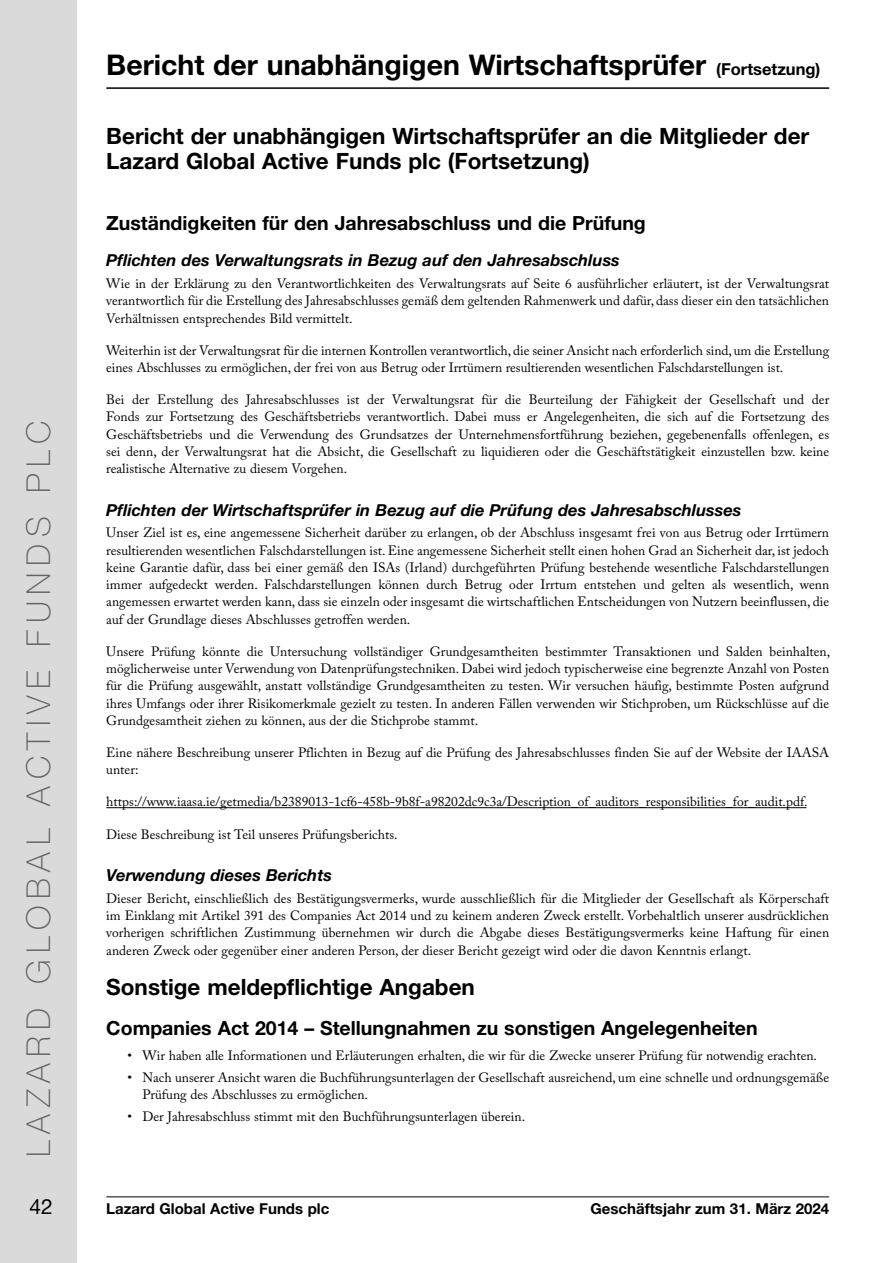
<style>
.page{position:relative;width:893px;height:1263px;background:#fff}
.page>*{position:absolute;margin:0;border:0;box-sizing:border-box;transform-origin:0 0}
.t1{font:100 33px "Helvetica Neue LT Std";letter-spacing:.2em;color:#646363}
.t2{font:700 28.5px "Helvetica Neue LT Std";color:#000}
.t3{font:700 22.5px/25.5px "Helvetica Neue LT Std";color:#000}
.t4{font:21px "Helvetica Neue LT Std";color:#000}
.t5{font:700 19.5px "Helvetica Neue LT Std";color:#000}
.t6{font:italic 700 16.5px "Helvetica Neue LT Std";color:#000}
.t7{font:700 15px "Helvetica Neue LT Std";color:#000}
.t8{font:13.5px/17.2px "Adobe Caslon Pro";color:#000;text-align:justify}
.s1{font-size:16.5px}
</style>
<div class="page">
<div style="left:0;top:0;width:77px;height:1263px;background:#dadada"></div>
<hr style="left:106px;top:1196px;width:723px;height:1px;background:#000">
<hr style="left:106px;top:807px;width:700px;height:1px;background:#000">
<hr style="left:106px;top:87px;width:723px;height:2px;background:#000">
<h2 class="t2" style="left:106px;top:47px;width:716px">Bericht der unabhängigen Wirtschaftsprüfer <span class="s1">(Fortsetzung)</span></h2>
<h1 class="t1" style="left:19px;top:1157px;width:738px;rotate:-90deg">LAZARD GLOBAL ACTIVE FUNDS PLC</h1>
<h3 class="t3" style="left:106px;top:122px;width:705px">Bericht der unabhängigen Wirtschaftsprüfer an die Mitglieder der<br>Lazard Global Active Funds plc (Fortsetzung)</h3>
<h3 class="t5" style="left:106px;top:211px;width:541px">Zuständigkeiten für den Jahresabschluss und die Prüfung</h3>
<p class="t6" style="left:106px;top:250px;width:515px">Pflichten des Verwaltungsrats in Bezug auf den Jahresabschluss</p>
<p class="t8" style="left:106px;top:275px;width:724px">Wie in der Erklärung zu den Verantwortlichkeiten des Verwaltungsrats auf Seite 6 ausführlicher erläutert, ist der Verwaltungsrat verantwortlich für die Erstellung des Jahresabschlusses gemäß dem geltenden Rahmenwerk und dafür, dass dieser ein den tatsächlichen Verhältnissen entsprechendes Bild vermittelt.</p>
<p class="t8" style="left:106px;top:341px;width:724px">Weiterhin ist der Verwaltungsrat für die internen Kontrollen verantwortlich, die seiner Ansicht nach erforderlich sind, um die Erstellung eines Abschlusses zu ermöglichen, der frei von aus Betrug oder Irrtümern resultierenden wesentlichen Falschdarstellungen ist.</p>
<p class="t8" style="left:106px;top:391px;width:724px">Bei der Erstellung des Jahresabschlusses ist der Verwaltungsrat für die Beurteilung der Fähigkeit der Gesellschaft und der Fonds zur Fortsetzung des Geschäftsbetriebs verantwortlich. Dabei muss er Angelegenheiten, die sich auf die Fortsetzung des Geschäftsbetriebs und die Verwendung des Grundsatzes der Unternehmensfortführung beziehen, gegebenenfalls offenlegen, es sei denn, der Verwaltungsrat hat die Absicht, die Gesellschaft zu liquidieren oder die Geschäftstätigkeit einzustellen bzw. keine realistische Alternative zu diesem Vorgehen.</p>
<p class="t6" style="left:106px;top:500px;width:637px">Pflichten der Wirtschaftsprüfer in Bezug auf die Prüfung des Jahresabschlusses</p>
<p class="t8" style="left:106px;top:524px;width:724px">Unser Ziel ist es, eine angemessene Sicherheit darüber zu erlangen, ob der Abschluss insgesamt frei von aus Betrug oder Irrtümern resultierenden wesentlichen Falschdarstellungen ist. Eine angemessene Sicherheit stellt einen hohen Grad an Sicherheit dar, ist jedoch keine Garantie dafür, dass bei einer gemäß den ISAs (Irland) durchgeführten Prüfung bestehende wesentliche Falschdarstellungen immer aufgedeckt werden. Falschdarstellungen können durch Betrug oder Irrtum entstehen und gelten als wesentlich, wenn angemessen erwartet werden kann, dass sie einzeln oder insgesamt die wirtschaftlichen Entscheidungen von Nutzern beeinflussen, die auf der Grundlage dieses Abschlusses getroffen werden.</p>
<p class="t8" style="left:106px;top:642px;width:725px">Unsere Prüfung könnte die Untersuchung vollständiger Grundgesamtheiten bestimmter Transaktionen und Salden beinhalten, möglicherweise unter Verwendung von Datenprüfungstechniken. Dabei wird jedoch typischerweise eine begrenzte Anzahl von Posten für die Prüfung ausgewählt, anstatt vollständige Grundgesamtheiten zu testen. Wir versuchen häufig, bestimmte Posten aufgrund ihres Umfangs oder ihrer Risikomerkmale gezielt zu testen. In anderen Fällen verwenden wir Stichproben, um Rückschlüsse auf die Grundgesamtheit ziehen zu können, aus der die Stichprobe stammt.</p>
<p class="t8" style="left:106px;top:744px;width:724px">Eine nähere Beschreibung unserer Pflichten in Bezug auf die Prüfung des Jahresabschlusses finden Sie auf der Website der IAASA unter:</p>
<p class="t8" style="left:106px;top:793px;width:703px">https://www.iaasa.ie/getmedia/b2389013-1cf6-458b-9b8f-a98202dc9c3a/Description_of_auditors_responsibilities_for_audit.pdf.</p>
<p class="t8" style="left:106px;top:825px;width:293px">Diese Beschreibung ist Teil unseres Prüfungsberichts.</p>
<p class="t6" style="left:106px;top:865px;width:227px">Verwendung dieses Berichts</p>
<p class="t8" style="left:106px;top:889px;width:724px">Dieser Bericht, einschließlich des Bestätigungsvermerks, wurde ausschließlich für die Mitglieder der Gesellschaft als Körperschaft im Einklang mit Artikel 391 des Companies Act 2014 und zu keinem anderen Zweck erstellt. Vorbehaltlich unserer ausdrücklichen vorherigen schriftlichen Zustimmung übernehmen wir durch die Abgabe dieses Bestätigungsvermerks keine Haftung für einen anderen Zweck oder gegenüber einer anderen Person, der dieser Bericht gezeigt wird oder die davon Kenntnis erlangt.</p>
<h3 class="t3" style="left:106px;top:974px;width:370px">Sonstige meldepflichtige Angaben</h3>
<h3 class="t5" style="left:106px;top:1015px;width:653px">Companies Act 2014 – Stellungnahmen zu sonstigen Angelegenheiten</h3>
<p class="t8" style="left:128px;top:1047px;width:691px">• Wir haben alle Informationen und Erläuterungen erhalten, die wir für die Zwecke unserer Prüfung für notwendig erachten.</p>
<p class="t8" style="left:142px;top:1068px;width:688px;text-indent:-15px">• Nach unserer Ansicht waren die Buchführungsunterlagen der Gesellschaft ausreichend, um eine schnelle und ordnungsgemäße<br>Prüfung des Abschlusses zu ermöglichen.</p>
<p class="t8" style="left:128px;top:1107px;width:399px">• Der Jahresabschluss stimmt mit den Buchführungsunterlagen überein.</p>
<h3 class="t4" style="left:29px;top:1194px;width:25px">42</h3>
<p class="t7" style="left:106px;top:1199px;width:225px">Lazard Global Active Funds plc</p>
<p class="t7" style="left:590px;top:1199px;width:240px">Geschäftsjahr zum 31. März 2024</p>
</div>
